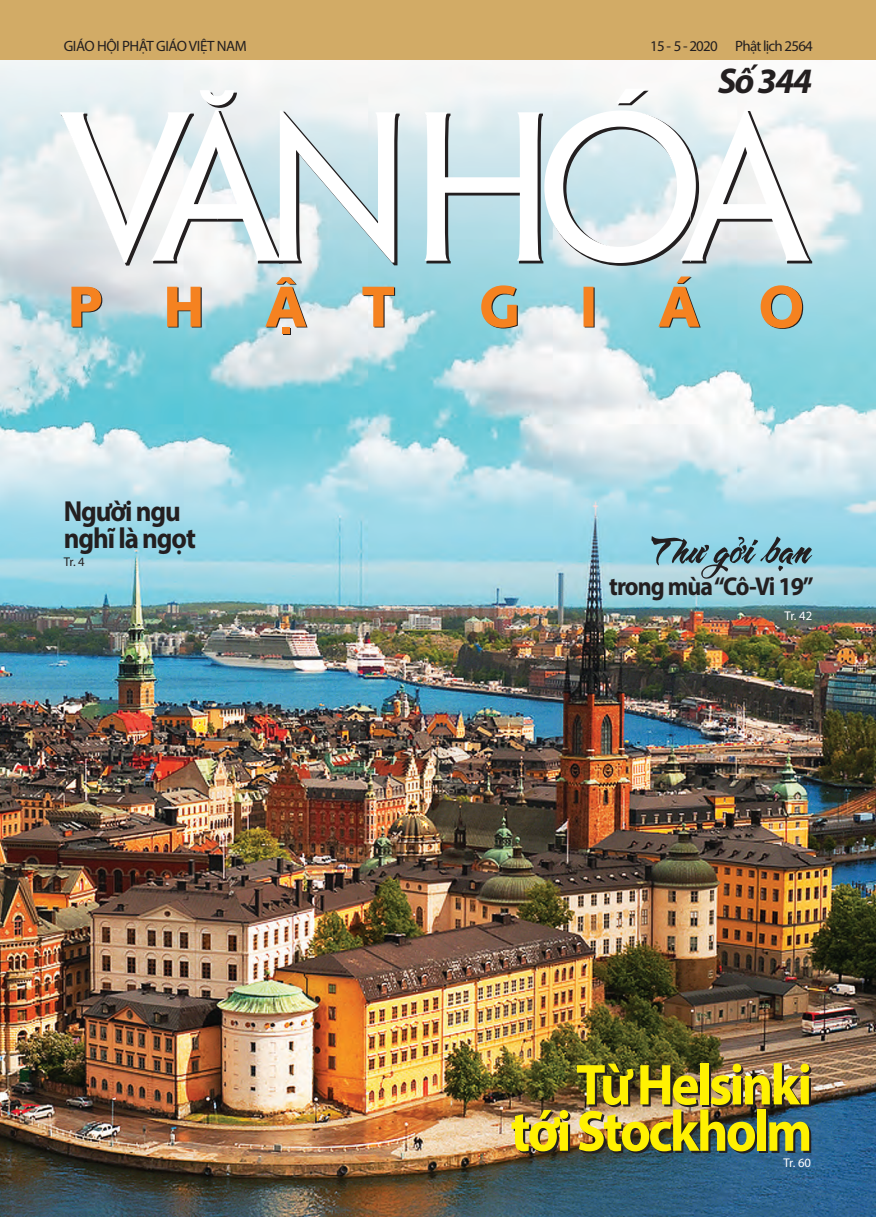
<style>
.page{position:relative;width:876px;height:1217px;background:#fff}
.page>*{position:absolute;margin:0;border:0;box-sizing:border-box;transform-origin:0 0}
.t1{font:700 58.05px/46.3px "Myriad Pro";letter-spacing:-.05em;color:#fff101;text-align:right;scale:.93 1}
.t2{font:italic 700 35.85px "Myriad Pro";color:#231f20}
.t3{font:700 29.1px/26.8px "Myriad Pro";letter-spacing:-.04em;color:#231f20;scale:.93 1}
.t4{font:700 25.8px "Myriad Pro";letter-spacing:-.04em;color:#231f20;scale:.93 1}
.t5{font:15px "Myriad Pro";letter-spacing:-.045em;color:#231f20}
.t6{font:12.75px "Myriad Pro";letter-spacing:-.02em;color:#fff}
.t7{font:12.75px "Myriad Pro";color:#231f20}
</style>
<div class="page">
<img style="left:0;top:60px;width:876px;height:1156px">
<div style="left:0;top:0;width:876px;height:60px;background:#d2ab66"></div>
<svg style="left:61px;top:263px;width:339px;height:4px"></svg>
<svg style="left:60px;top:89px;width:749px;height:174px"></svg>
<div style="left:284px;top:328px;width:7px;height:6px;background:#231f20"></div>
<div style="left:283px;top:327px;width:7px;height:7px;background:#f58220"></div>
<svg style="left:71px;top:276px;width:732px;height:53px;background:#b5c7be"></svg>
<svg style="left:651px;top:536px;width:161px;height:42px;background:#80abb7"></svg>
<p class="t5" style="left:64px;top:40px;width:185px">GIÁO HỘI PHẬT GIÁO VIỆT NAM</p>
<p class="t5" style="left:650px;top:40px;width:164px">15 - 5 - 2020 Phật lịch 2564</p>
<p class="t2" style="left:718px;top:67px;width:96px">Số 344</p>
<p class="t3" style="left:64px;top:500px;width:144px">Người ngu nghĩ là ngọt</p>
<p class="t7" style="left:64px;top:557px;width:23px">Tr. 4</p>
<p class="t4" style="left:609px;top:576px;width:222px">trong mùa “Cô-Vi 19”</p>
<p class="t6" style="left:785px;top:610px;width:29px">Tr. 42</p>
<p class="t1" style="left:511px;top:1066px;width:326px">Từ Helsinki tới Stockholm</p>
<p class="t6" style="left:783px;top:1157px;width:29px">Tr. 60</p>
</div>
